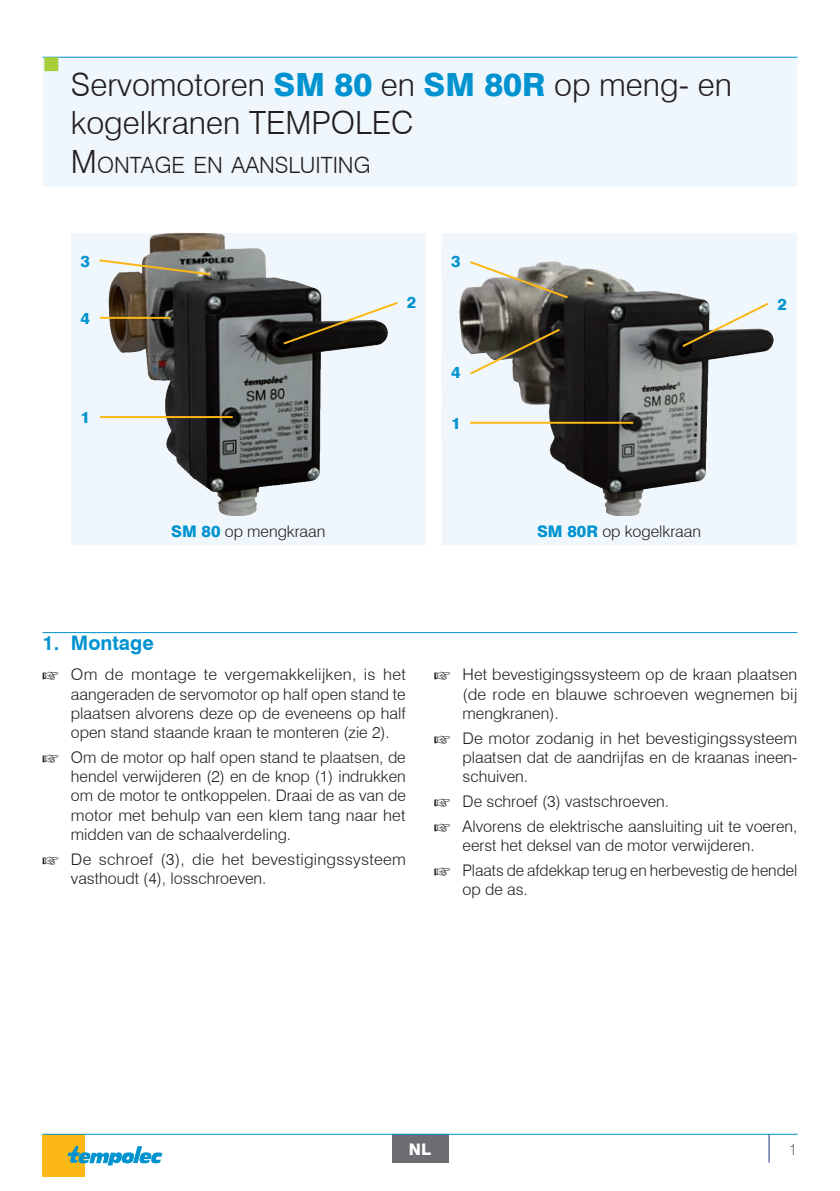
<style>
.page{position:relative;width:840px;height:1191px;background:#fff}
.page>*{position:absolute;margin:0;border:0;box-sizing:border-box;transform-origin:0 0}
.t1{font:300 32px/38.4px "Swiss 721 BT";color:#231f20}
.t2{font:300 22.4px "Swiss 721 BT";color:#231f20}
.t3{font:700 20px "Swiss 721 BT";color:#0093d0}
.t4{font:300 16px/19.2px "Swiss 721 BT";color:#231f20;text-align:justify}
.t5{font:800 16px "Swiss 721 BT";color:#0093d0}
.t6{font:800 16px "Swiss 721 BT";color:#fff}
.t7{font:300 16px "Swiss 721 BT";color:#6c6d70}
.s1{font-weight:800;color:#0093d0}
.s2{font-size:32px}
</style>
<div class="page">
<div style="left:43px;top:1134px;width:42px;height:42px;background:#fcb814"></div>
<svg style="left:67px;top:1146px;width:95px;height:19px"></svg>
<div style="left:391px;top:1134px;width:57px;height:28px;background:#6c6d70"></div>
<svg style="left:768px;top:1134px;width:1px;height:28px"></svg>
<hr style="left:43px;top:1133px;width:754px;height:1px;background:#0093d0">
<hr style="left:43px;top:632px;width:754px;height:1px;background:#0093d0">
<div style="left:43px;top:57px;width:754px;height:130px;background:#eff7fc"></div>
<hr style="left:43px;top:57px;width:754px;height:1px;background:#0093d0">
<svg style="left:71px;top:233px;width:354px;height:283px;fill:#eff7fc"></svg>
<img style="left:109px;top:233px;width:69px;height:230px">
<div style="left:71px;top:516px;width:354px;height:28px;background:#eff7fc"></div>
<div style="left:397px;top:288px;width:28px;height:28px;background:#eff7fc"></div>
<div style="left:71px;top:247px;width:28px;height:28px;background:#eff7fc"></div>
<hr style="left:99px;top:317px;width:71px;height:2px;background:#fcb814">
<div style="left:71px;top:304px;width:28px;height:28px;background:#eff7fc"></div>
<hr style="left:99px;top:416px;width:133px;height:2px;background:#fcb814">
<div style="left:71px;top:403px;width:28px;height:28px;background:#eff7fc"></div>
<svg style="left:97px;top:258px;width:115px;height:18px"></svg>
<svg style="left:281px;top:300px;width:118px;height:46px"></svg>
<svg style="left:441px;top:233px;width:355px;height:283px;fill:#eff7fc"></svg>
<img style="left:459px;top:275px;width:95px;height:177px">
<div style="left:441px;top:516px;width:355px;height:28px;background:#eff7fc"></div>
<div style="left:767px;top:289px;width:29px;height:29px;background:#eff7fc"></div>
<div style="left:441px;top:247px;width:29px;height:28px;background:#eff7fc"></div>
<div style="left:441px;top:357px;width:29px;height:29px;background:#eff7fc"></div>
<hr style="left:470px;top:422px;width:163px;height:2px;background:#fcb814">
<div style="left:441px;top:408px;width:29px;height:29px;background:#eff7fc"></div>
<svg style="left:467px;top:259px;width:102px;height:41px"></svg>
<svg style="left:467px;top:327px;width:94px;height:49px"></svg>
<svg style="left:679px;top:301px;width:91px;height:48px"></svg>
<h1 class="t1" style="left:71px;top:65px;width:662px">Servomotoren <span class="s1">SM 80</span> en <span class="s1">SM 80R</span> op meng- en kogelkranen TEMPOLEC</h1>
<h2 class="t2" style="left:71px;top:151px;width:301px"><span class="s2">M</span>ONTAGE EN AANSLUITING</h2>
<p class="t5" style="left:80px;top:252px;width:11px">3</p>
<p class="t5" style="left:80px;top:308px;width:11px">4</p>
<p class="t5" style="left:80px;top:408px;width:11px">1</p>
<p class="t5" style="left:406px;top:292px;width:11px">2</p>
<p class="t5" style="left:451px;top:252px;width:11px">3</p>
<p class="t5" style="left:451px;top:362px;width:11px">4</p>
<p class="t5" style="left:451px;top:413px;width:11px">1</p>
<p class="t5" style="left:777px;top:294px;width:11px">2</p>
<p class="t4" style="left:171px;top:521px;width:156px"><span class="s1">SM 80</span> op mengkraan</p>
<p class="t3" style="left:43px;top:629px;width:113px">1. Montage</p>
<p class="t4" style="left:71px;top:665px;width:336px">Om de montage te vergemakkelijken, is het aangeraden de servomotor op half open stand te plaatsen alvorens deze op de eveneens op half open stand staande kraan te monteren (zie 2).</p>
<p class="t4" style="left:71px;top:747px;width:336px">Om de motor op half open stand te plaatsen, de hendel verwijderen (2) en de knop (1) indrukken om de motor te ontkoppelen. Draai de as van de motor met behulp van een klem tang naar het midden van de schaalverdeling.</p>
<p class="t4" style="left:71px;top:849px;width:336px">De schroef (3), die het bevestigingssysteem vasthoudt (4), losschroeven.</p>
<p class="t4" style="left:536px;top:521px;width:165px"><span class="s1">SM 80R</span> op kogelkraan</p>
<p class="t4" style="left:462px;top:665px;width:336px">Het bevestigingssysteem op de kraan plaatsen (de rode en blauwe schroeven wegnemen bij mengkranen).</p>
<p class="t4" style="left:462px;top:728px;width:336px">De motor zodanig in het bevestigingssysteem plaatsen dat de aandrijfas en de kraanas ineen&shy;schuiven.</p>
<p class="t4" style="left:462px;top:788px;width:336px;line-height:24.8px">De schroef (3) vastschroeven.<br>Alvorens de elektrische aansluiting uit te voeren,</p>
<p class="t4" style="left:462px;top:833px;width:336px;line-height:24.8px">eerst het deksel van de motor verwijderen.<br>Plaats de afdekkap terug en herbevestig de hendel</p>
<p class="t4" style="left:462px;top:879px;width:67px">op de as.</p>
<p class="t6" style="left:409px;top:1139px;width:24px">NL</p>
<p class="t7" style="left:788px;top:1139px;width:10px">1</p>
</div>
